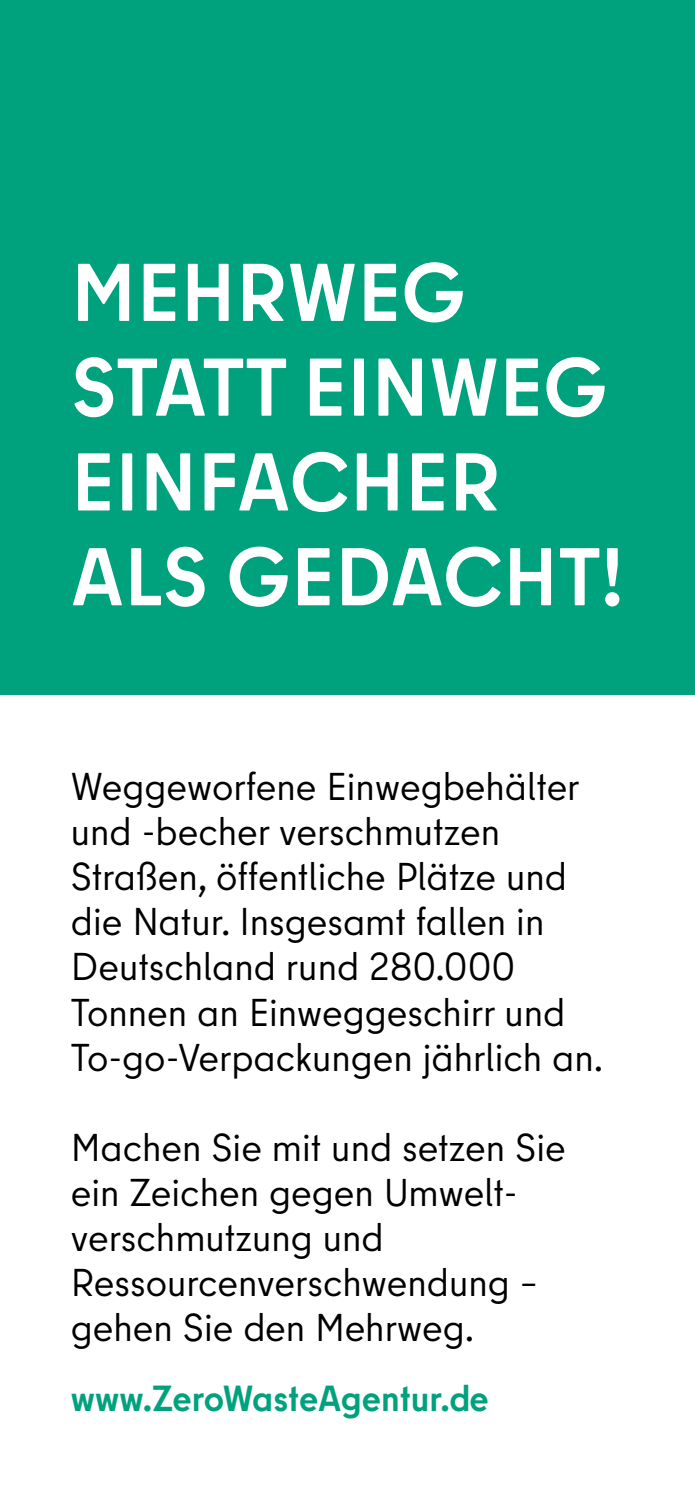
<style>
.page{position:relative;width:695px;height:1489px;background:#fff}
.page>*{position:absolute;margin:0;border:0;box-sizing:border-box;transform-origin:0 0}
.t1{font:700 81.5px/94.8px "Berlin Type";letter-spacing:.01em;color:#fff}
.t2{font:38.75px/45px "Berlin Type";color:#000}
.t3{font:700 36.25px "Berlin Type";letter-spacing:-.005em;color:#00a27d}
</style>
<div class="page">
<div style="left:0;top:0;width:694px;height:694px;background:#00a27d"></div>
<h1 class="t1" style="left:71px;top:245px;width:553px">MEHRWEG<br>STATT EINWEG<br>EINFACHER<br>ALS GEDACHT!</h1>
<p class="t2" style="left:71px;top:764px;width:533px">Weggeworfene Einwegbehälter und -becher verschmutzen<br>Straßen, öffentliche Plätze und die Natur. Insgesamt fallen in<br>Deutschland rund 280.000<br>Tonnen an Einweggeschirr und<br>To-go-Verpackungen jährlich an.</p>
<p class="t2" style="left:71px;top:1124px;width:496px">Machen Sie mit und setzen Sie ein Zeichen gegen Umwelt&shy;verschmutzung und<br>Ressourcenverschwendung – gehen Sie den Mehrweg.</p>
<p class="t3" style="left:71px;top:1374px;width:419px">www.ZeroWasteAgentur.de</p>
</div>
